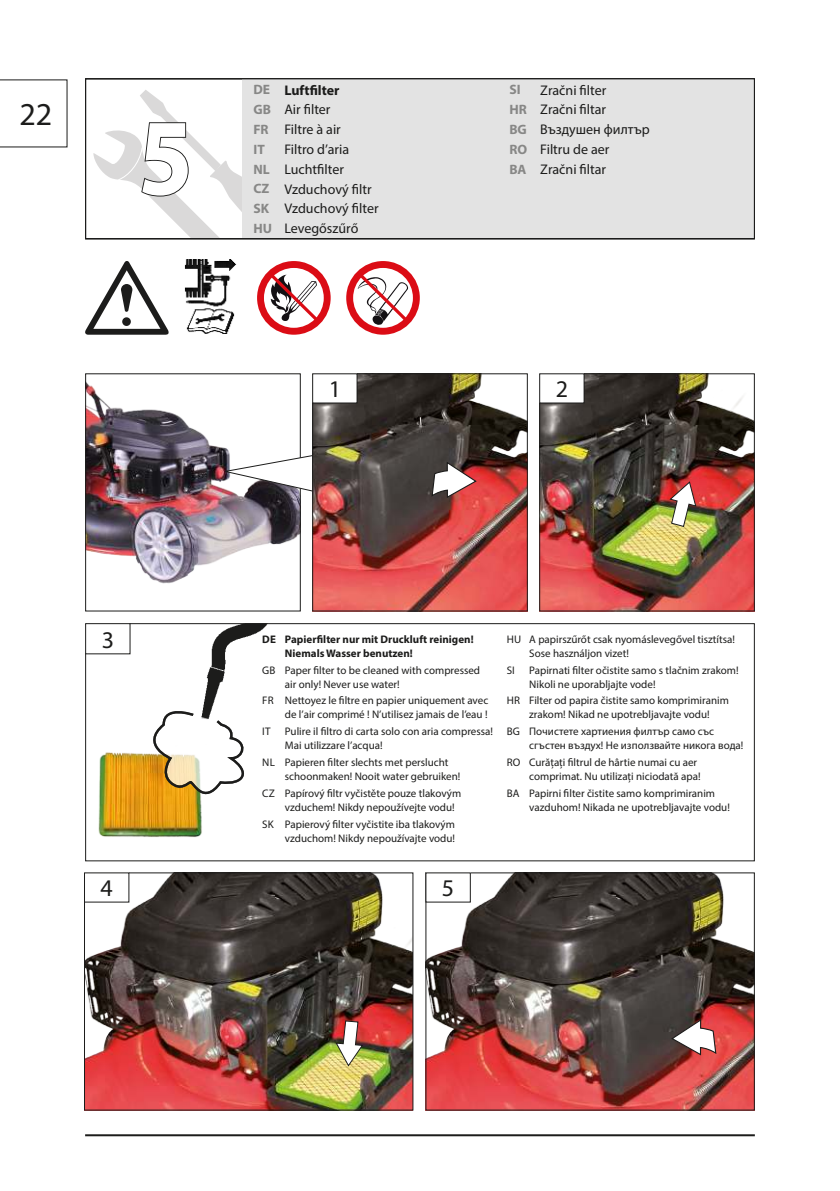
<style>
.page{position:relative;width:840px;height:1191px;background:#fff}
.page>*{position:absolute;margin:0;border:0;box-sizing:border-box;transform-origin:0 0}
.t1{font:700 110.8px "Times New Roman";color:#fff;scale:.9 1}
.t2{font:700 109.6px "Myriad Pro";color:#fff;scale:.9 1}
.t3{font:32px "Myriad Pro";color:#1c1c1b}
.t4{font:24px "Myriad Pro";color:#1c1c1b}
.t5{font:14px/19.8px "Myriad Pro";color:#1c1c1b}
.t6{font:700 14px "Myriad Pro";color:#1c1c1b}
.t7{font:700 13.6px "Myriad Pro";color:#878786}
.t8{font:700 12px "Myriad Pro";color:#1c1c1b}
.t9{font:11px/14px "Myriad Pro";color:#1c1c1b}
.t10{font:700 11px/14px "Myriad Pro";color:#1c1c1b}
.s1{font-weight:700;font-size:13.6px;color:#878786}
.s2{font-weight:700}
</style>
<div class="page">
<svg style="left:0;top:79px;width:67px;height:68px"></svg>
<hr style="left:85px;top:1134px;width:669px;height:2px;background:#1c1c1b">
<svg style="left:93px;top:90px;width:149px;height:147px"></svg>
<div style="left:242px;top:79px;width:511px;height:159px;background:#e3e3e3"></div>
<div style="left:85px;top:78px;width:669px;height:161px;border:1px solid #1c1c1b"></div>
<img style="left:87px;top:383px;width:211px;height:201px">
<div style="left:85px;top:373px;width:215px;height:238px;border:1px solid #1c1c1b"></div>
<svg style="left:220px;top:454px;width:92px;height:39px"></svg>
<svg style="left:346px;top:261px;width:73px;height:74px"></svg>
<svg style="left:355px;top:269px;width:57px;height:57px"></svg>
<svg style="left:257px;top:261px;width:73px;height:74px"></svg>
<svg style="left:266px;top:269px;width:57px;height:57px"></svg>
<img style="left:185px;top:260px;width:51px;height:73px">
<svg style="left:85px;top:261px;width:84px;height:74px"></svg>
<div style="left:122px;top:317px;width:9px;height:9px;background:#1c1c1b;border-radius:50%"></div>
<img style="left:314px;top:375px;width:211px;height:234px">
<div style="left:312px;top:373px;width:215px;height:238px;border:1px solid #1c1c1b"></div>
<svg style="left:430px;top:460px;width:47px;height:39px"></svg>
<div style="left:312px;top:374px;width:45px;height:29px;background:#fff"></div>
<img style="left:541px;top:375px;width:211px;height:234px">
<div style="left:539px;top:373px;width:215px;height:238px;border:1px solid #1c1c1b"></div>
<div style="left:539px;top:374px;width:44px;height:29px;background:#fff"></div>
<svg style="left:668px;top:480px;width:28px;height:47px"></svg>
<img style="left:98px;top:752px;width:104px;height:85px">
<div style="left:85px;top:623px;width:669px;height:238px;border:1px solid #1c1c1b"></div>
<div style="left:85px;top:623px;width:45px;height:31px;border:1px solid #1c1c1b"></div>
<img style="left:180px;top:623px;width:96px;height:81px">
<svg style="left:139px;top:704px;width:105px;height:102px"></svg>
<img style="left:86px;top:874px;width:325px;height:234px">
<div style="left:84px;top:872px;width:329px;height:238px;border:1px solid #1c1c1b"></div>
<div style="left:84px;top:873px;width:45px;height:29px;background:#fff"></div>
<img style="left:427px;top:874px;width:325px;height:234px">
<div style="left:425px;top:872px;width:329px;height:238px;border:1px solid #1c1c1b"></div>
<div style="left:425px;top:873px;width:45px;height:29px;background:#fff"></div>
<svg style="left:334px;top:1019px;width:30px;height:48px"></svg>
<svg style="left:669px;top:1018px;width:47px;height:38px"></svg>
<h3 class="t3" style="left:19px;top:98px;width:34px">22</h3>
<h1 class="t1" style="left:140px;top:88px;width:57px">1</h1>
<h2 class="t2" style="left:138px;top:101px;width:62px">5</h2>
<p class="t8" style="left:253px;top:82px;width:16px">DE</p>
<p class="t6" style="left:294px;top:81px;width:58px">Montage</p>
<p class="t8" style="left:253px;top:99px;width:17px">GB</p>
<p class="t5" style="left:294px;top:96px;width:58px">Assembly</p>
<p class="t8" style="left:253px;top:116px;width:15px">FR</p>
<p class="t8" style="left:253px;top:150px;width:16px">NL</p>
<p class="t5" style="left:294px;top:147px;width:54px">Montage</p>
<p class="t8" style="left:253px;top:167px;width:16px">CZ</p>
<p class="t5" style="left:294px;top:164px;width:46px">Montáž</p>
<p class="t8" style="left:253px;top:184px;width:15px">SK</p>
<p class="t5" style="left:294px;top:181px;width:46px">Montáž</p>
<p class="t8" style="left:253px;top:201px;width:18px">HU</p>
<p class="t5" style="left:294px;top:198px;width:49px">Szerelés</p>
<p class="t8" style="left:253px;top:218px;width:11px">SI</p>
<p class="t5" style="left:294px;top:215px;width:52px">Montaža</p>
<p class="t5" style="left:253px;top:80px;width:89px"><span class="s1">DE</span> <span class="s2">Luftfilter<br></span><span class="s1">GB</span> Air filter<br><span class="s1">FR</span> Filtre à air</p>
<p class="t7" style="left:253px;top:142px;width:13px">IT</p>
<p class="t5" style="left:253px;top:140px;width:127px;text-indent:31px">Filtro d’aria<br><span class="s1">NL</span> Luchtfilter<br><span class="s1">CZ</span> Vzduchový filtr<br><span class="s1">SK</span> Vzduchový filter<br><span class="s1">HU</span> Levegőszűrő</p>
<p class="t8" style="left:514px;top:82px;width:17px">HR</p>
<p class="t5" style="left:555px;top:79px;width:52px">Montaža</p>
<p class="t8" style="left:514px;top:99px;width:17px">BG</p>
<p class="t5" style="left:555px;top:96px;width:50px">Монтаж</p>
<p class="t8" style="left:514px;top:116px;width:17px">RO</p>
<p class="t5" style="left:555px;top:113px;width:43px">Montaj</p>
<p class="t5" style="left:509px;top:80px;width:142px;text-indent:31px">Zračni filter<br><span class="s1">HR</span> Zračni filtar<br><span class="s1">BG</span> Въздушен филтър<br><span class="s1">RO</span> Filtru de aer<br><span class="s1">BA</span> Zračni filtar</p>
<p class="t7" style="left:509px;top:83px;width:13px">SI</p>
<h3 class="t4" style="left:328px;top:377px;width:14px">1</h3>
<h3 class="t4" style="left:555px;top:377px;width:14px">2</h3>
<h3 class="t4" style="left:102px;top:627px;width:14px">3</h3>
<p class="t10" style="left:285px;top:632px;width:190px;text-indent:-23px">DE Papierfilter nur mit Druckluft reinigen!<br>Niemals Wasser benutzen!</p>
<p class="t9" style="left:285px;top:663px;width:196px;text-indent:-23px">GB Paper filter to be cleaned with compressed air only! Never use water!</p>
<p class="t9" style="left:262px;top:694px;width:227px;text-align:right">FR Nettoyez le filtre en papier uniquement avec de l’air comprimé ! N’utilisez jamais de l’eau !</p>
<p class="t9" style="left:262px;top:725px;width:10px">IT</p>
<p class="t9" style="left:285px;top:725px;width:209px">Pulire il filtro di carta solo con aria compressa!<br>Mai utilizzare l’acqua!</p>
<p class="t9" style="left:285px;top:756px;width:177px;text-indent:-23px">NL Papieren filter slechts met perslucht schoonmaken! Nooit water gebruiken!</p>
<p class="t9" style="left:285px;top:786px;width:178px;text-indent:-23px">CZ Papírový filtr vyčistěte pouze tlakovým vzduchem! Nikdy nepoužívejte vodu!</p>
<p class="t9" style="left:262px;top:817px;width:194px;text-align:right">SK Papierový filter vyčistite iba tlakovým vzduchom! Nikdy nepoužívajte vodu!</p>
<h3 class="t4" style="left:100px;top:876px;width:14px">4</h3>
<h3 class="t4" style="left:441px;top:876px;width:14px">5</h3>
<p class="t9" style="left:529px;top:632px;width:207px;text-indent:-23px">HU A papirszűrőt csak nyomáslevegővel tisztítsa!<br>Sose használjon vizet!</p>
<p class="t9" style="left:506px;top:663px;width:10px">SI</p>
<p class="t9" style="left:529px;top:663px;width:211px">Papirnati filter očistite samo s tlačnim zrakom!<br>Nikoli ne uporabljajte vode!</p>
<p class="t9" style="left:506px;top:694px;width:223px;text-align:center">HR Filter od papira čistite samo komprimiranim zrakom! Nikad ne upotrebljavajte vodu!</p>
<p class="t9" style="left:529px;top:725px;width:215px;text-indent:-23px">BG Почистете хартиения филтър само със сгъстен въздух! Не използвайте никога вода!</p>
<p class="t9" style="left:529px;top:755px;width:173px;text-indent:-23px">RO Curățați filtrul de hârtie numai cu aer comprimat. Nu utilizați niciodată apa!</p>
<p class="t9" style="left:529px;top:786px;width:202px;text-indent:-23px">BA Papirni filter čistite samo komprimiranim vazduhom! Nikada ne upotrebljavajte vodu!</p>
</div>
